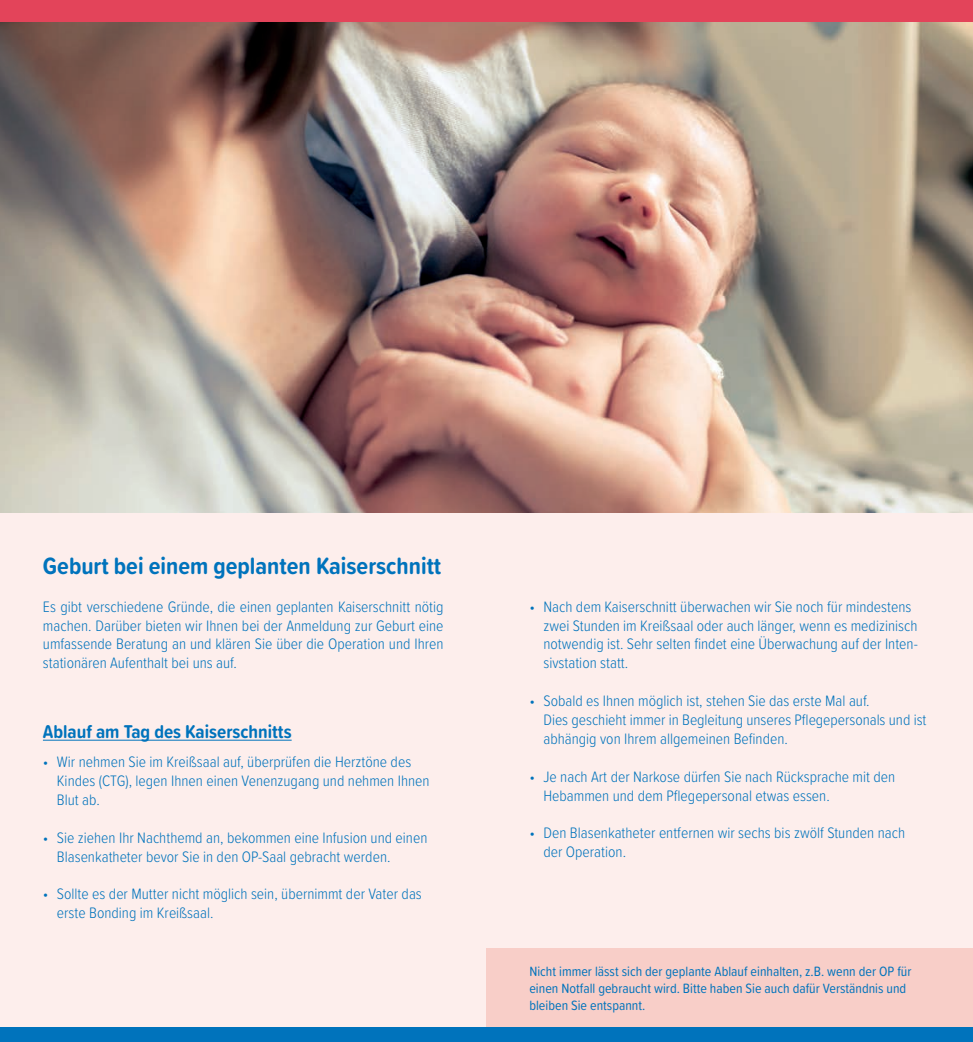
<style>
.page{position:relative;width:973px;height:1042px;background:#fff}
.page>*{position:absolute;margin:0;border:0;box-sizing:border-box;transform-origin:0 0}
.t1{font:700 24.5px "Proxima Soft Cond";color:#0073bc}
.t2{font:700 19.25px "Proxima Soft Cond";color:#0073bc}
.t3{font:300 15.75px/18.9px "Proxima Soft Cond";color:#0073bc}
.t4{font:14px/16.8px "Proxima Soft Cond";color:#0073bc}
</style>
<div class="page">
<div style="left:0;top:306px;width:972px;height:736px;background:#fdeeec"></div>
<div style="left:486px;top:948px;width:486px;height:94px;background:#f8cec8"></div>
<img style="left:0;top:21px;width:972px;height:491px">
<hr style="left:43px;top:740px;width:248px;height:1px;background:#0073bc">
<div style="left:0;top:1027px;width:972px;height:15px;background:#0073bc"></div>
<div style="left:0;top:0;width:972px;height:21px;background:#e3445a"></div>
<h1 class="t1" style="left:43px;top:548px;width:400px">Geburt bei einem geplanten Kaiserschnitt</h1>
<p class="t3" style="left:43px;top:596px;width:402px;text-align:justify">Es gibt verschiedene Gründe, die einen geplanten Kaiserschnitt nötig machen. Darüber bieten wir Ihnen bei der Anmeldung zur Geburt eine umfassende Beratung an und klären Sie über die Operation und Ihren stationären Aufenthalt bei uns auf.</p>
<p class="t2" style="left:43px;top:717px;width:250px">Ablauf am Tag des Kaiserschnitts</p>
<p class="t3" style="left:57px;top:751px;width:374px;text-indent:-14px">• Wir nehmen Sie im Kreißsaal auf, überprüfen die Herztöne des<br>Kindes (CTG), legen Ihnen einen Venenzugang und nehmen Ihnen<br>Blut ab.</p>
<p class="t3" style="left:57px;top:827px;width:372px;text-indent:-14px">• Sie ziehen Ihr Nachthemd an, bekommen eine Infusion und einen<br>Blasenkatheter bevor Sie in den OP-Saal gebracht werden.</p>
<p class="t3" style="left:57px;top:884px;width:366px;text-indent:-14px">• Sollte es der Mutter nicht möglich sein, übernimmt der Vater das erste Bonding im Kreißsaal.</p>
<p class="t3" style="left:543px;top:596px;width:376px;text-indent:-14px">• Nach dem Kaiserschnitt überwachen wir Sie noch für mindestens zwei Stunden im Kreißsaal oder auch länger, wenn es medizinisch notwendig ist. Sehr selten findet eine Überwachung auf der Inten&shy;sivstation statt.</p>
<p class="t3" style="left:543px;top:690px;width:384px;text-indent:-14px">• Sobald es Ihnen möglich ist, stehen Sie das erste Mal auf.<br>Dies geschieht immer in Begleitung unseres Pflegepersonals und ist abhängig von Ihrem allgemeinen Befinden.</p>
<p class="t3" style="left:543px;top:766px;width:353px;text-indent:-14px">• Je nach Art der Narkose dürfen Sie nach Rücksprache mit den<br>Hebammen und dem Pflegepersonal etwas essen.</p>
<p class="t3" style="left:543px;top:823px;width:363px;text-indent:-14px">• Den Blasenkatheter entfernen wir sechs bis zwölf Stunden nach der Operation.</p>
<p class="t4" style="left:529px;top:962px;width:383px">Nicht immer lässt sich der geplante Ablauf einhalten, z.B. wenn der OP für einen Notfall gebraucht wird. Bitte haben Sie auch dafür Verständnis und bleiben Sie entspannt.</p>
</div>
